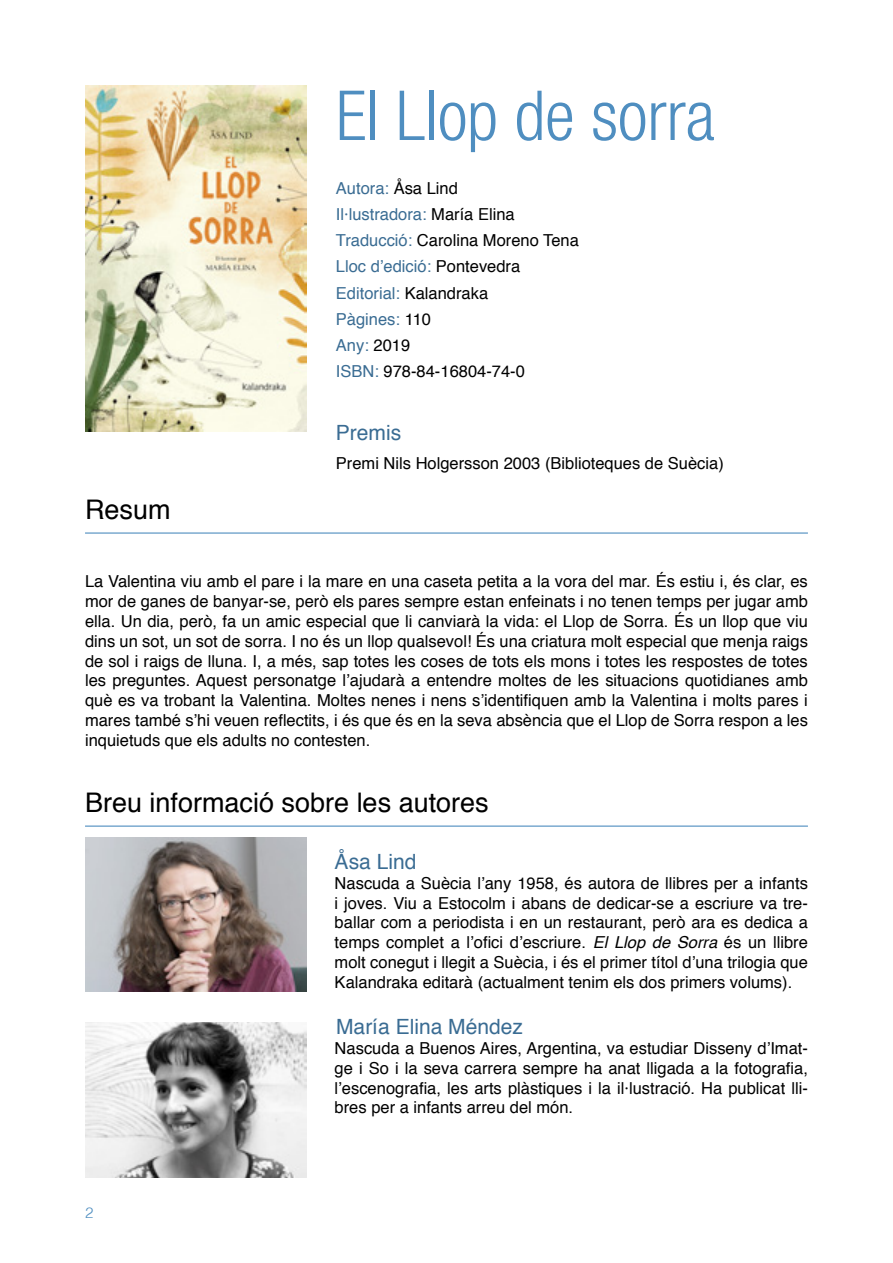
<style>
.page{position:relative;width:893px;height:1263px;background:#fff}
.page>*{position:absolute;margin:0;border:0;box-sizing:border-box;transform-origin:0 0}
.t1{font:300 condensed 69px "Helvetica Neue";color:#4f8ec0}
.t2{font:27px "Helvetica";color:#000}
.t3{font:21px "Helvetica";color:#3a6c93}
.t4{font:16.5px/19.8px "Helvetica";color:#000;text-align:justify}
.t5{font:300 15px "Helvetica";color:#4f8ec0}
.s1{color:#3a6c93}
.s2{font-style:italic}
</style>
<div class="page">
<hr style="left:85px;top:532px;width:723px;height:2px;background:#4f8ec0">
<hr style="left:85px;top:825px;width:723px;height:2px;background:#4f8ec0">
<img style="left:86px;top:85px;width:221px;height:346px">
<img style="left:85px;top:837px;width:221px;height:154px">
<img style="left:85px;top:1022px;width:221px;height:156px">
<h1 class="t1" style="left:336px;top:76px;width:381px">El Llop de sorra</h1>
<p class="t4" style="left:336px;top:175px;width:245px;line-height:26.2px;text-align:left"><span class="s1">Autora:</span> Åsa Lind<br><span class="s1">Il·lustradora:</span> María Elina<br><span class="s1">Traducció:</span> Carolina Moreno Tena<br><span class="s1">Lloc d’edició:</span> Pontevedra<br><span class="s1">Editorial:</span> Kalandraka<br><span class="s1">Pàgines:</span> 110<br><span class="s1">Any:</span> 2019<br><span class="s1">ISBN:</span> 978-84-16804-74-0</p>
<h2 class="t2" style="left:85px;top:489px;width:87px">Resum</h2>
<p class="t3" style="left:336px;top:417px;width:67px">Premis</p>
<p class="t4" style="left:336px;top:453px;width:389px">Premi Nils Holgersson 2003 (Biblioteques de Suècia)</p>
<p class="t4" style="left:85px;top:572px;width:724px">La Valentina viu amb el pare i la mare en una caseta petita a la vora del mar. És estiu i, és clar, es mor de ganes de banyar-se, però els pares sempre estan enfeinats i no tenen temps per jugar amb ella. Un dia, però, fa un amic especial que li canviarà la vida: el Llop de Sorra. És un llop que viu dins un sot, un sot de sorra. I no és un llop qualsevol! És una criatura molt especial que menja raigs de sol i raigs de lluna. I, a més, sap totes les coses de tots els mons i totes les respostes de totes les preguntes. Aquest personatge l’ajudarà a entendre moltes de les situacions quotidianes amb què es va trobant la Valentina. Moltes nenes i nens s’identifiquen amb la Valentina i molts pares i mares també s’hi veuen reflectits, i és que és en la seva absència que el Llop de Sorra respon a les inquietuds que els adults no contesten.</p>
<h2 class="t2" style="left:85px;top:782px;width:405px">Breu informació sobre les autores</h2>
<p class="t3" style="left:335px;top:845px;width:83px">Åsa Lind</p>
<p class="t4" style="left:335px;top:873px;width:475px">Nascuda a Suècia l’any 1958, és autora de llibres per a infants i joves. Viu a Estocolm i abans de dedicar-se a escriure va tre&shy;ballar com a periodista i en un restaurant, però ara es dedica a temps complet a l’ofici d’escriure. <span class="s2">El Llop de Sorra</span> és un llibre molt conegut i llegit a Suècia, i és el primer títol d’una trilogia que Kalandraka editarà (actualment tenim els dos primers volums).</p>
<p class="t3" style="left:336px;top:1010px;width:188px">María Elina Méndez</p>
<p class="t4" style="left:335px;top:1039px;width:475px">Nascuda a Buenos Aires, Argentina, va estudiar Disseny d’Imat&shy;ge i So i la seva carrera sempre ha anat lligada a la fotografia, l’escenografia, les arts plàstiques i la il·lustració. Ha publicat lli&shy;bres per a infants arreu del món.</p>
<p class="t5" style="left:85px;top:1200px;width:10px">2</p>
</div>
